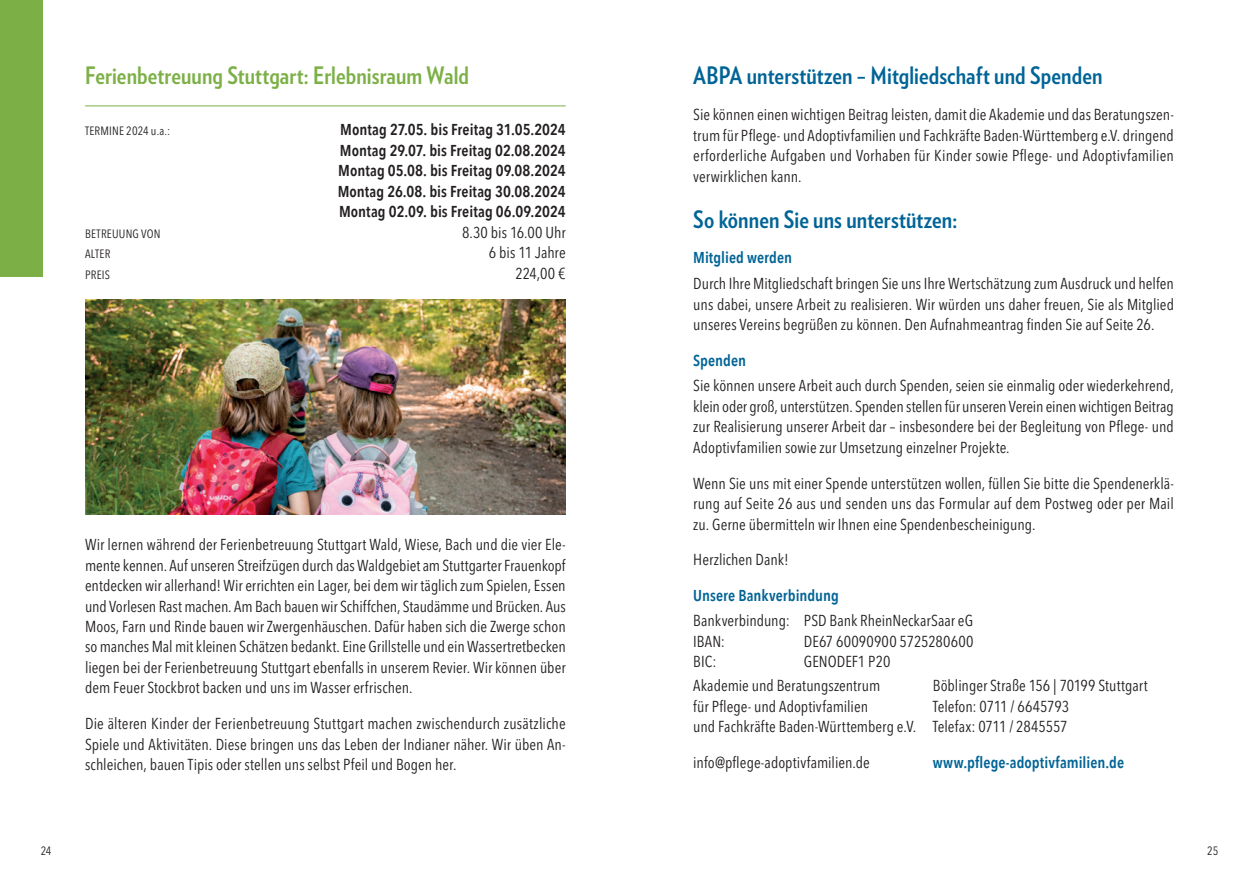
<style>
.page{position:relative;width:1259px;height:893px;background:#fff}
.page>*{position:absolute;margin:0;border:0;box-sizing:border-box;transform-origin:0 0}
.t1{font:700 24px "Verlag Condensed";letter-spacing:.005em;color:#016496}
.t2{font:700 24px "Verlag Condensed";letter-spacing:.005em;color:#7cb046}
.t3{font:condensed 15.75px/20.5px "Avenir Next LT Pro";color:#231f20;text-align:justify}
.t4{font:600 15.75px/20.5px "Avenir Next Condensed";letter-spacing:.005em;color:#231f20;text-align:justify}
.t5{font:600 15.75px "Avenir Next Condensed";color:#016496}
.t6{font:condensed 12px "Avenir Next LT Pro";letter-spacing:.015em;color:#231f20}
</style>
<div class="page">
<div style="left:0;top:0;width:43px;height:276px;background:#7cb046"></div>
<hr style="left:85px;top:106px;width:481px;height:1px;background:#7cb046">
<img style="left:85px;top:299px;width:481px;height:215px">
<h1 class="t2" style="left:85px;top:58px;width:385px">Ferienbetreuung Stuttgart: Erlebnisraum Wald</h1>
<p class="t6" style="left:85px;top:124px;width:87px">TERMINE 2024 u.a.:</p>
<p class="t4" style="left:338px;top:119px;width:229px">Montag 27.05. bis Freitag 31.05.2024<br>Montag 29.07. bis Freitag 02.08.2024<br>Montag 05.08. bis Freitag 09.08.2024<br>Montag 26.08. bis Freitag 30.08.2024<br>Montag 02.09. bis Freitag 06.09.2024</p>
<p class="t6" style="left:85px;top:226px;width:77px">BETREUUNG VON</p>
<p class="t3" style="left:462px;top:222px;width:105px">8.30 bis 16.00 Uhr</p>
<p class="t6" style="left:85px;top:247px;width:27px">ALTER</p>
<p class="t3" style="left:489px;top:242px;width:78px">6 bis 11 Jahre</p>
<p class="t6" style="left:85px;top:267px;width:26px">PREIS</p>
<p class="t3" style="left:515px;top:263px;width:52px">224,00 €</p>
<p class="t3" style="left:85px;top:534px;width:482px">Wir lernen während der Ferienbetreuung Stuttgart Wald, Wiese, Bach und die vier Ele&shy;mente kennen. Auf unseren Streifzügen durch das Waldgebiet am Stuttgarter Frauenkopf entdecken wir allerhand! Wir errichten ein Lager, bei dem wir täglich zum Spielen, Essen und Vorlesen Rast machen. Am Bach bauen wir Schiffchen, Staudämme und Brücken. Aus Moos, Farn und Rinde bauen wir Zwergenhäuschen. Dafür haben sich die Zwerge schon so manches Mal mit kleinen Schätzen bedankt. Eine Grillstelle und ein Wassertretbecken liegen bei der Ferienbetreuung Stuttgart ebenfalls in unserem Revier. Wir können über dem Feuer Stockbrot backen und uns im Wasser erfrischen.</p>
<p class="t3" style="left:85px;top:713px;width:482px">Die älteren Kinder der Ferienbetreuung Stuttgart machen zwischendurch zusätzliche Spiele und Aktivitäten. Diese bringen uns das Leben der Indianer näher. Wir üben An&shy;schleichen, bauen Tipis oder stellen uns selbst Pfeil und Bogen her.</p>
<h1 class="t1" style="left:693px;top:58px;width:411px">ABPA unterstützen – Mitgliedschaft und Spenden</h1>
<p class="t3" style="left:693px;top:104px;width:482px">Sie können einen wichtigen Beitrag leisten, damit die Akademie und das Beratungszen&shy;trum für Pflege- und Adoptivfamilien und Fachkräfte Baden-Württemberg e.V. dringend erforderliche Aufgaben und Vorhaben für Kinder sowie Pflege- und Adoptivfamilien verwirklichen kann.</p>
<h1 class="t1" style="left:693px;top:201px;width:265px">So können Sie uns unterstützen:</h1>
<p class="t5" style="left:693px;top:244px;width:100px">Mitglied werden</p>
<p class="t3" style="left:693px;top:273px;width:482px">Durch Ihre Mitgliedschaft bringen Sie uns Ihre Wertschätzung zum Ausdruck und helfen uns dabei, unsere Arbeit zu realisieren. Wir würden uns daher freuen, Sie als Mitglied unseres Vereins begrüßen zu können. Den Aufnahmeantrag finden Sie auf Seite 26.</p>
<p class="t5" style="left:693px;top:347px;width:54px">Spenden</p>
<p class="t3" style="left:693px;top:376px;width:482px">Sie können unsere Arbeit auch durch Spenden, seien sie einmalig oder wiederkehrend, klein oder groß, unterstützen. Spenden stellen für unseren Verein einen wichtigen Beitrag zur Realisierung unserer Arbeit dar – insbesondere bei der Begleitung von Pflege- und Adoptivfamilien sowie zur Umsetzung einzelner Projekte.</p>
<p class="t3" style="left:693px;top:473px;width:482px">Wenn Sie uns mit einer Spende unterstützen wollen, füllen Sie bitte die Spendenerklä&shy;rung auf Seite 26 aus und senden uns das Formular auf dem Postweg oder per Mail zu. Gerne übermitteln wir Ihnen eine Spendenbescheinigung.</p>
<p class="t3" style="left:693px;top:550px;width:97px">Herzlichen Dank!</p>
<p class="t5" style="left:693px;top:582px;width:147px">Unsere Bankverbindung</p>
<p class="t3" style="left:693px;top:610px;width:281px">Bankverbindung: PSD Bank RheinNeckarSaar eG<br>IBAN:</p>
<p class="t3" style="left:804px;top:631px;width:171px">DE67 60090900 5725280600</p>
<p class="t3" style="left:693px;top:649px;width:199px;line-height:24.2px;text-indent:111px">GENODEF1 P20<br>Akademie und Beratungszentrum</p>
<p class="t3" style="left:693px;top:696px;width:224px">für Pflege- und Adoptivfamilien<br>und Fachkräfte Baden-Württemberg e.V.</p>
<p class="t3" style="left:693px;top:752px;width:178px">info@pflege-adoptivfamilien.de</p>
<p class="t3" style="left:693px;top:651px;width:25px">BIC:</p>
<p class="t3" style="left:933px;top:675px;width:216px;text-align:left">Böblinger Straße 156 | 70199 Stuttgart<br>Telefon: 0711 / 6645793<br>Telefax: 0711 / 2845557</p>
<p class="t5" style="left:933px;top:749px;width:193px">www.pflege-adoptivfamilien.de</p>
<p class="t6" style="left:41px;top:844px;width:12px">24</p>
<p class="t6" style="left:1207px;top:844px;width:13px">25</p>
</div>
